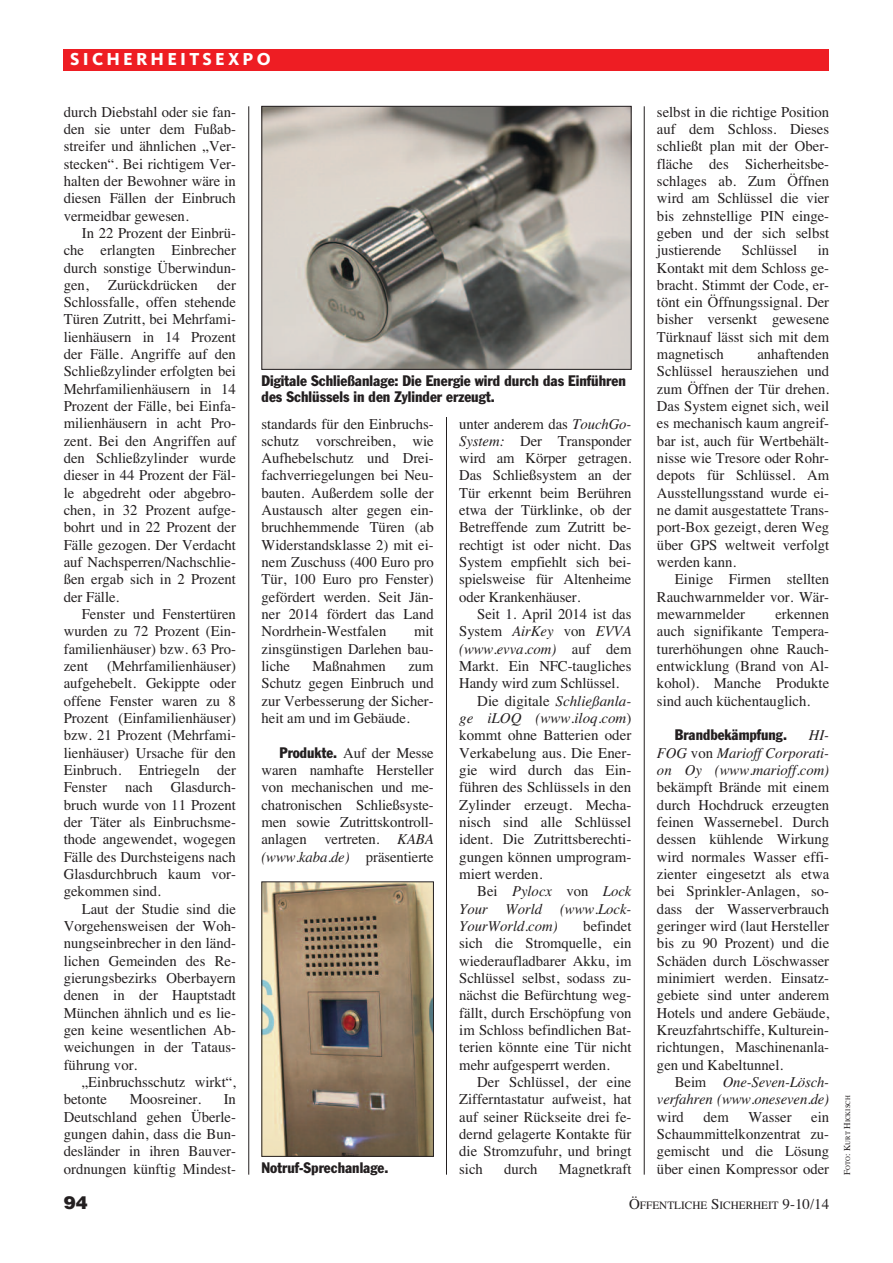
<style>
.page{position:relative;width:893px;height:1263px;background:#fff}
.page>*{position:absolute;margin:0;border:0;box-sizing:border-box;transform-origin:0 0}
.t1{font:800 18px "Kievit";letter-spacing:.175em;color:#fff}
.t2{font:900 18px "Helvetica";color:#231f20}
.t3{font:15px/17.2px "Times";color:#231f20;text-align:justify}
.t4{font:italic 15px/17.2px "Times";color:#231f20;text-align:justify}
.t5{font:condensed 15px/15.8px "Franklin Gothic";color:#231f20}
.t6{font:11.25px "Times";color:#231f20}
.t7{font:6.75px "Times";color:#231f20}
.s1{font-family:"Franklin Gothic";font-stretch:condensed}
.s2{font-style:italic}
.s3{font-style:normal}
.s4{font-size:15px}
.s5{font-size:9px}
</style>
<div class="page">
<hr style="left:248px;top:106px;width:1px;height:1069px;background:#231f20">
<hr style="left:446px;top:416px;width:1px;height:759px;background:#231f20">
<hr style="left:644px;top:106px;width:1px;height:1069px;background:#231f20">
<div style="left:64px;top:49px;width:765px;height:21px;background:#ee1d23"></div>
<img style="left:263px;top:108px;width:366px;height:260px">
<div style="left:261px;top:106px;width:370px;height:264px;border:1px solid #231f20"></div>
<img style="left:263px;top:883px;width:169px;height:272px">
<div style="left:261px;top:881px;width:173px;height:276px;border:1px solid #231f20"></div>
<p class="t1" style="left:70px;top:53px;width:202px">SICHERHEITSEXPO</p>
<p class="t3" style="left:64px;top:103px;width:174px">durch Diebstahl oder sie fan&shy;den sie unter dem Fußab&shy;streifer und ähnlichen „Ver&shy;stecken“. Bei richtigem Ver&shy;halten der Bewohner wäre in diesen Fällen der Einbruch vermeidbar gewesen.</p>
<p class="t3" style="left:64px;top:224px;width:174px;text-indent:18px">In 22 Prozent der Einbrü&shy;che erlangten Einbrecher durch sonstige Überwindun&shy;gen,</p>
<p class="t3" style="left:64px;top:276px;width:174px;text-indent:153px">der Schlossfalle, offen stehende Türen Zutritt, bei Mehrfami&shy;lienhäusern in 14 Prozent der Fälle. Angriffe auf den Schließzylinder erfolgten bei Mehrfamilienhäusern in 14<br>Prozent der Fälle, bei Einfa&shy;milienhäusern in acht Pro&shy;zent. Bei den Angriffen auf den Schließzylinder wurde dieser in 44 Prozent der Fäl&shy;le abgedreht oder abgebro&shy;chen, in 32 Prozent aufge&shy;bohrt und in 22 Prozent der Fälle gezogen. Der Verdacht auf Nachsperren/Nachschlie&shy;ßen ergab sich in 2 Prozent der Fälle.</p>
<p class="t3" style="left:64px;top:605px;width:174px;text-indent:18px">Fenster und Fenstertüren wurden zu 72 Prozent (Ein&shy;familienhäuser) bzw. 63 Pro&shy;zent</p>
<p class="t3" style="left:108px;top:276px;width:91px">Zurückdrücken</p>
<p class="t3" style="left:64px;top:657px;width:174px;text-indent:43px">(Mehrfamilienhäuser) aufgehebelt. Gekippte oder offene Fenster waren zu 8<br>Prozent (Einfamilienhäuser) bzw. 21 Prozent (Mehrfami&shy;lienhäuser) Ursache für den Einbruch. Entriegeln der Fenster nach Glasdurch&shy;bruch wurde von 11 Prozent der Täter als Einbruchsme&shy;thode angewendet, wogegen Fälle des Durchsteigens nach Glasdurchbruch kaum vor&shy;gekommen sind.</p>
<p class="t3" style="left:64px;top:900px;width:174px;text-indent:18px">Laut der Studie sind die Vorgehensweisen der Woh&shy;nungseinbrecher in den länd&shy;lichen Gemeinden des Re&shy;gierungsbezirks Oberbayern denen in der Hauptstadt München ähnlich und es lie&shy;gen keine wesentlichen Ab&shy;weichungen in der Tataus&shy;führung vor.</p>
<p class="t3" style="left:64px;top:1073px;width:174px;text-indent:18px">„Einbruchsschutz wirkt“, betonte</p>
<p class="t3" style="left:130px;top:1090px;width:73px">Moosreiner.</p>
<p class="t3" style="left:64px;top:1090px;width:174px;text-indent:160px">In Deutschland gehen Überle&shy;gungen dahin, dass die Bun&shy;desländer in ihren Bauver&shy;ordnungen künftig Mindest-</p>
<p class="t5" style="left:261px;top:374px;width:366px">Digitale Schließanlage: Die Energie wird durch das Einführen des Schlüssels in den Zylinder erzeugt.</p>
<p class="t3" style="left:261px;top:415px;width:174px">standards für den Einbruchs&shy;schutz vorschreiben, wie Aufhebelschutz und Drei&shy;fachverriegelungen bei Neu&shy;bauten. Außerdem solle der Austausch alter gegen ein&shy;bruchhemmende Türen (ab Widerstandsklasse 2) mit ei&shy;nem Zuschuss (400 Euro pro Tür, 100 Euro pro Fenster) gefördert werden. Seit Jän&shy;ner 2014 fördert das Land Nordrhein-Westfalen</p>
<p class="t3" style="left:261px;top:623px;width:174px;text-indent:153px">mit zinsgünstigen Darlehen bau&shy;liche</p>
<p class="t3" style="left:312px;top:657px;width:75px">Maßnahmen</p>
<p class="t3" style="left:261px;top:657px;width:174px;text-indent:147px">zum Schutz gegen Einbruch und zur Verbesserung der Sicher&shy;heit am und im Gebäude.</p>
<p class="t3" style="left:261px;top:744px;width:174px;text-indent:18px"><span class="s1">Produkte.</span> Auf der Messe waren namhafte Hersteller von mechanischen und me&shy;chatronischen Schließsyste&shy;men sowie Zutrittskontroll&shy;anlagen vertreten. <span class="s2">KABA (www.kaba.de)</span> präsentierte</p>
<p class="t5" style="left:261px;top:1161px;width:128px">Notruf-Sprechanlage.</p>
<p class="t3" style="left:459px;top:415px;width:174px">unter anderem das <span class="s2">TouchGo-System:</span> Der Transponder wird am Körper getragen.<br>Das Schließsystem an der Tür erkennt beim Berühren etwa der Türklinke, ob der Betreffende zum Zutritt be&shy;rechtigt ist oder nicht. Das System empfiehlt sich bei&shy;spielsweise für Altenheime oder Krankenhäuser.</p>
<p class="t3" style="left:477px;top:605px;width:156px">Seit 1. April 2014 ist das</p>
<p class="t4" style="left:459px;top:623px;width:174px"><span class="s3">System</span> AirKey <span class="s3">von</span> EVVA</p>
<p class="t4" style="left:459px;top:640px;width:174px">(www.evva.com) <span class="s3">auf dem</span></p>
<p class="t3" style="left:459px;top:657px;width:174px">Markt. Ein NFC-taugliches</p>
<p class="t3" style="left:459px;top:675px;width:161px">Handy wird zum Schlüssel.</p>
<p class="t4" style="left:477px;top:692px;width:156px"><span class="s3">Die digitale</span> Schließanla-</p>
<p class="t4" style="left:459px;top:709px;width:174px">ge iLOQ (www.iloq.com<span class="s3">)</span></p>
<p class="t3" style="left:459px;top:727px;width:174px">kommt ohne Batterien oder</p>
<p class="t3" style="left:459px;top:744px;width:174px">Verkabelung aus. Die Ener-</p>
<p class="t3" style="left:459px;top:761px;width:174px">gie wird durch das Ein-</p>
<p class="t3" style="left:459px;top:778px;width:174px">führen des Schlüssels in den</p>
<p class="t3" style="left:459px;top:796px;width:174px">Zylinder erzeugt. Mecha-</p>
<p class="t3" style="left:459px;top:813px;width:174px">nisch sind alle Schlüssel</p>
<p class="t3" style="left:459px;top:830px;width:174px">ident. Die Zutrittsberechti-</p>
<p class="t3" style="left:459px;top:848px;width:174px">gungen können umprogram-</p>
<p class="t3" style="left:459px;top:865px;width:85px">miert werden.</p>
<p class="t4" style="left:477px;top:882px;width:156px"><span class="s3">Bei</span> Pylocx <span class="s3">von</span> Lock</p>
<p class="t4" style="left:459px;top:900px;width:174px">Your World (www.Lock-</p>
<p class="t4" style="left:459px;top:917px;width:100px">YourWorld.com)</p>
<p class="t3" style="left:459px;top:917px;width:174px;text-indent:124px">befindet sich die Stromquelle, ein wiederaufladbarer Akku, im Schlüssel selbst, sodass zu&shy;nächst die Befürchtung weg&shy;fällt, durch Erschöpfung von im Schloss befindlichen Bat&shy;terien könnte eine Tür nicht mehr aufgesperrt werden.</p>
<p class="t3" style="left:459px;top:1073px;width:174px;text-indent:18px">Der Schlüssel, der eine Zifferntastatur aufweist, hat auf seiner Rückseite drei fe&shy;dernd gelagerte Kontakte für die Stromzufuhr, und bringt sich</p>
<p class="t3" style="left:504px;top:1160px;width:35px">durch</p>
<p class="t3" style="left:559px;top:1160px;width:74px">Magnetkraft</p>
<p class="t3" style="left:657px;top:103px;width:174px">selbst in die richtige Position auf dem Schloss. Dieses schließt plan mit der Ober&shy;fläche des Sicherheitsbe&shy;schlages ab. Zum Öffnen wird am Schlüssel die vier bis zehnstellige PIN einge&shy;geben und der sich selbst justierende</p>
<p class="t3" style="left:742px;top:241px;width:57px">Schlüssel</p>
<p class="t3" style="left:657px;top:241px;width:174px;text-indent:161px">in Kontakt mit dem Schloss ge&shy;bracht. Stimmt der Code, er&shy;tönt ein Öffnungssignal. Der bisher versenkt gewesene Türknauf lässt sich mit dem magnetisch</p>
<p class="t3" style="left:657px;top:345px;width:174px;text-indent:100px">anhaftenden Schlüssel herausziehen und zum Öffnen der Tür drehen.<br>Das System eignet sich, weil es mechanisch kaum angreif&shy;bar ist, auch für Wertbehält&shy;nisse wie Tresore oder Rohr&shy;depots für Schlüssel. Am Ausstellungsstand wurde ei&shy;ne damit ausgestattete Trans&shy;port-Box gezeigt, deren Weg über GPS weltweit verfolgt werden kann.</p>
<p class="t3" style="left:657px;top:570px;width:174px;text-indent:18px">Einige Firmen stellten Rauchwarnmelder vor. Wär&shy;mewarnmelder</p>
<p class="t3" style="left:657px;top:605px;width:174px;text-indent:118px">erkennen auch signifikante Tempera&shy;turerhöhungen ohne Rauch&shy;entwicklung (Brand von Al&shy;kohol). Manche Produkte sind auch küchentauglich.</p>
<p class="t5" style="left:675px;top:728px;width:113px">Brandbekämpfung.</p>
<p class="t4" style="left:657px;top:726px;width:174px;text-indent:152px">HI-FOG <span class="s3">von</span> Marioff Corporati&shy;on Oy (www.marioff.com)</p>
<p class="t3" style="left:657px;top:778px;width:174px">bekämpft Brände mit einem durch Hochdruck erzeugten feinen Wassernebel. Durch dessen kühlende Wirkung wird normales Wasser effi&shy;zienter eingesetzt als etwa bei Sprinkler-Anlagen, so&shy;dass der Wasserverbrauch geringer wird (laut Hersteller bis zu 90 Prozent) und die Schäden durch Löschwasser minimiert werden. Einsatz&shy;gebiete sind unter anderem Hotels und andere Gebäude, Kreuzfahrtschiffe, Kulturein&shy;richtungen, Maschinenanla&shy;gen und Kabeltunnel.</p>
<p class="t4" style="left:657px;top:1073px;width:174px;text-align:right"><span class="s3">Beim</span> One-Seven-Lösch&shy;verfahren (www.oneseven.de)</p>
<p class="t3" style="left:657px;top:1108px;width:28px">wird</p>
<p class="t3" style="left:703px;top:1108px;width:27px">dem</p>
<p class="t3" style="left:748px;top:1108px;width:45px">Wasser</p>
<p class="t3" style="left:657px;top:1108px;width:174px;text-indent:154px">ein Schaummittelkonzentrat zu&shy;gemischt und die Lösung über einen Kompressor oder</p>
<p class="t2" style="left:64px;top:1192px;width:26px">94</p>
<p class="t6" style="left:629px;top:1198px;width:202px"><span class="s4">Ö</span>FFENTLICHE <span class="s4">S</span>ICHERHEIT <span class="s4">9-10/14</span></p>
<p class="t7" style="left:844px;top:1175px;width:81px;rotate:-90deg"><span class="s5">F</span>OTO<span class="s5">: K</span>URT <span class="s5">H</span>ICKISCH</p>
</div>
